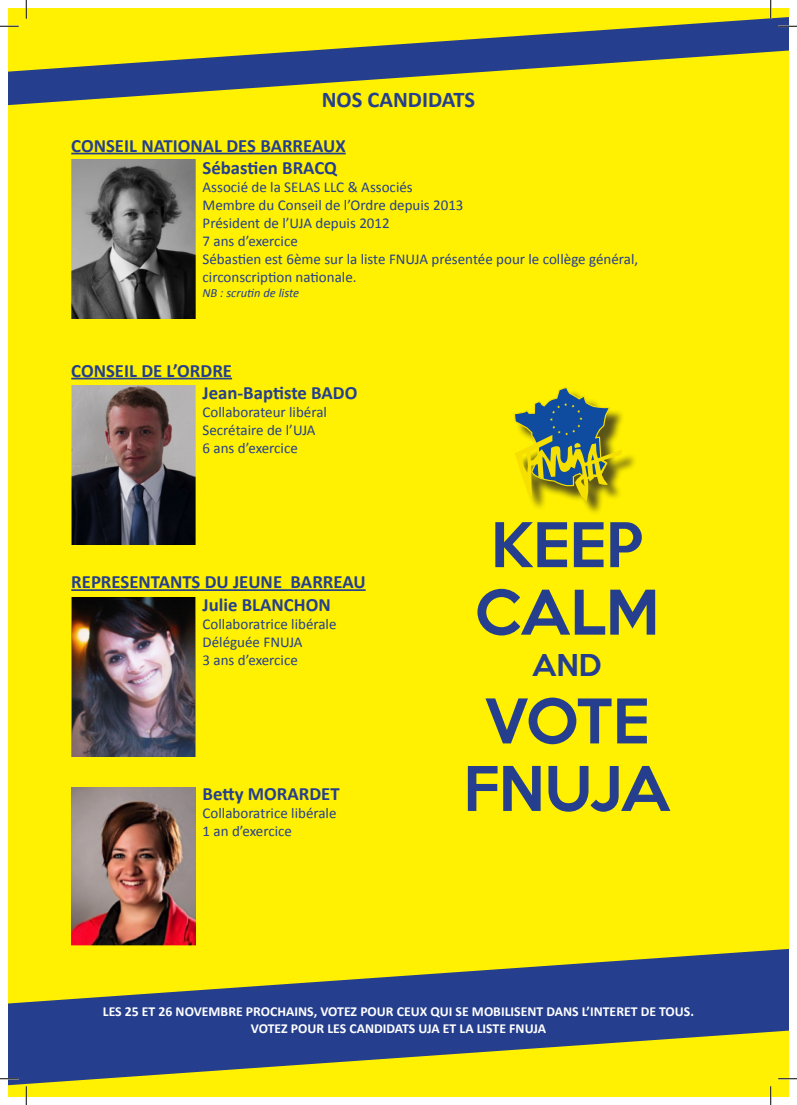
<style>
.page{position:relative;width:797px;height:1105px;background:#fff}
.page>*{position:absolute;margin:0;border:0;box-sizing:border-box;transform-origin:0 0}
.t1{font:500 56.25px "Keep Calm";color:#253f8e}
.t2{font:500 27.5px "Keep Calm";color:#253f8e}
.t3{font:700 22.5px "Calibri";color:#253f8e}
.t4{font:700 18.75px "Calibri";color:#253f8e}
.t5{font:15px/18px "Calibri";color:#253f8e}
.t6{font:700 13.75px/16.5px "Calibri";color:#fff;text-align:center}
.t7{font:italic 12.5px "Calibri";color:#253f8e}
</style>
<div class="page">
<div style="left:9px;top:9px;width:779px;height:1087px;background:#fff101"></div>
<svg style="left:9px;top:949px;width:779px;height:140px;fill:#253f8e"></svg>
<svg style="left:9px;top:14px;width:779px;height:91px"></svg>
<hr style="left:71px;top:153px;width:275px;height:1px;background:#253f8e">
<hr style="left:71px;top:378px;width:161px;height:1px;background:#253f8e">
<hr style="left:71px;top:589px;width:294px;height:2px;background:#253f8e">
<img style="left:71px;top:159px;width:124px;height:159px">
<img style="left:71px;top:385px;width:124px;height:159px">
<img style="left:71px;top:597px;width:124px;height:160px">
<img style="left:71px;top:788px;width:124px;height:157px">
<div style="left:516px;top:390px;width:121px;height:126px;background:#231f20;opacity:.75"></div>
<svg style="left:514px;top:387px;width:108px;height:115px"></svg>
<svg style="left:0;top:25px;width:19px;height:2px"></svg>
<svg style="left:778px;top:25px;width:19px;height:2px"></svg>
<svg style="left:0;top:1078px;width:19px;height:1px"></svg>
<svg style="left:778px;top:1078px;width:19px;height:1px"></svg>
<svg style="left:25px;top:0;width:2px;height:19px"></svg>
<svg style="left:25px;top:1086px;width:2px;height:19px"></svg>
<svg style="left:770px;top:0;width:1px;height:19px"></svg>
<svg style="left:770px;top:1086px;width:1px;height:19px"></svg>
<p class="t3" style="left:322px;top:85px;width:155px">NOS CANDIDATS</p>
<p class="t4" style="left:71px;top:134px;width:276px">CONSEIL NATIONAL DES BARREAUX</p>
<p class="t4" style="left:202px;top:156px;width:136px">Sébastien BRACQ</p>
<p class="t5" style="left:202px;top:178px;width:212px">Associé de la SELAS LLC &amp; Associés</p>
<p class="t5" style="left:202px;top:196px;width:262px">Membre du Conseil de l’Ordre depuis 2013</p>
<p class="t5" style="left:202px;top:214px;width:189px">Président de l’UJA depuis 2012</p>
<p class="t5" style="left:202px;top:232px;width:97px">7 ans d’exercice</p>
<p class="t5" style="left:202px;top:250px;width:437px">Sébastien est 6ème sur la liste FNUJA présentée pour le collège général, circonscription nationale.</p>
<p class="t7" style="left:202px;top:285px;width:98px">NB : scrutin de liste</p>
<p class="t4" style="left:71px;top:359px;width:162px">CONSEIL DE L’ORDRE</p>
<p class="t4" style="left:202px;top:381px;width:156px">Jean-Baptiste BADO</p>
<p class="t5" style="left:202px;top:403px;width:126px">Collaborateur libéral</p>
<p class="t5" style="left:202px;top:421px;width:114px">Secrétaire de l’UJA</p>
<p class="t5" style="left:202px;top:439px;width:97px">6 ans d’exercice</p>
<p class="t4" style="left:71px;top:570px;width:296px">REPRESENTANTS DU JEUNE BARREAU</p>
<p class="t4" style="left:202px;top:593px;width:130px">Julie BLANCHON</p>
<p class="t5" style="left:202px;top:615px;width:135px">Collaboratrice libérale</p>
<p class="t5" style="left:202px;top:633px;width:101px">Déléguée FNUJA</p>
<p class="t5" style="left:202px;top:651px;width:97px">3 ans d’exercice</p>
<p class="t4" style="left:202px;top:782px;width:139px">Betty MORARDET</p>
<p class="t5" style="left:202px;top:804px;width:135px">Collaboratrice libérale</p>
<p class="t5" style="left:202px;top:822px;width:91px">1 an d’exercice</p>
<p class="t1" style="left:491px;top:496px;width:154px">KEEP</p>
<p class="t1" style="left:474px;top:564px;width:186px">CALM</p>
<p class="t2" style="left:532px;top:641px;width:71px">AND</p>
<p class="t1" style="left:484px;top:672px;width:166px">VOTE</p>
<p class="t1" style="left:463px;top:740px;width:208px">FNUJA</p>
<p class="t6" style="left:103px;top:1003px;width:592px">LES 25 ET 26 NOVEMBRE PROCHAINS, VOTEZ POUR CEUX QUI SE MOBILISENT DANS L’INTERET DE TOUS.<br>VOTEZ POUR LES CANDIDATS UJA ET LA LISTE FNUJA</p>
</div>
